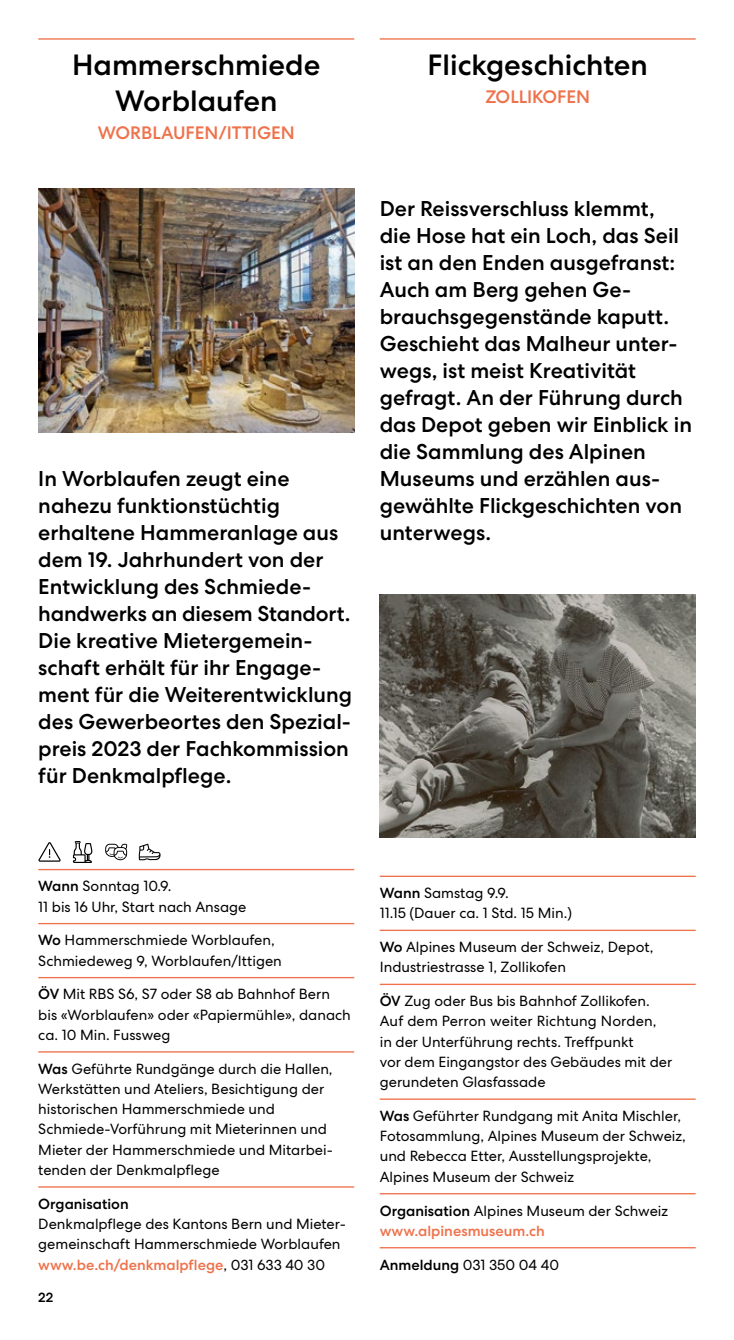
<style>
.page{position:relative;width:734px;height:1340px;background:#fff}
.page>*{position:absolute;margin:0;border:0;box-sizing:border-box;transform-origin:0 0}
.t1{font:500 29.25px/35.1px "Centra No 2";color:#000;text-align:center}
.t2{font:500 21.38px/27px "Centra No 2";color:#000}
.t3{font:500 18px "Centra No 2";color:#ee724b}
.t4{font:14.62px/20.2px "Centra No 2";color:#000}
.t5{font:500 14.62px "Centra No 2";color:#000}
.t6{font:500 13.5px "Centra No 2";color:#000}
.s1{font-weight:500}
.s2{font-weight:500;color:#ee724b}
</style>
<div class="page">
<hr style="left:379px;top:38px;width:316px;height:2px;background:#ee724b">
<img style="left:379px;top:594px;width:316px;height:243px">
<hr style="left:379px;top:875px;width:316px;height:2px;background:#ee724b">
<hr style="left:379px;top:929px;width:316px;height:2px;background:#ee724b">
<hr style="left:379px;top:983px;width:316px;height:2px;background:#ee724b">
<hr style="left:379px;top:1098px;width:316px;height:1px;background:#ee724b">
<hr style="left:379px;top:1192px;width:316px;height:2px;background:#ee724b">
<hr style="left:379px;top:1246px;width:316px;height:2px;background:#ee724b">
<img style="left:38px;top:189px;width:316px;height:243px">
<hr style="left:38px;top:868px;width:316px;height:2px;background:#ee724b">
<hr style="left:38px;top:922px;width:316px;height:2px;background:#ee724b">
<hr style="left:38px;top:976px;width:316px;height:2px;background:#ee724b">
<hr style="left:38px;top:1051px;width:316px;height:1px;background:#ee724b">
<hr style="left:38px;top:1186px;width:316px;height:1px;background:#ee724b">
<svg style="left:38px;top:842px;width:23px;height:19px"></svg>
<svg style="left:73px;top:841px;width:19px;height:22px"></svg>
<svg style="left:105px;top:843px;width:22px;height:17px"></svg>
<svg style="left:139px;top:843px;width:21px;height:17px"></svg>
<hr style="left:38px;top:38px;width:316px;height:2px;background:#ee724b">
<h1 class="t1" style="left:72px;top:48px;width:250px">Hammerschmiede<br>Worblaufen</h1>
<p class="t3" style="left:98px;top:122px;width:198px">WORBLAUFEN/ITTIGEN</p>
<p class="t2" style="left:38px;top:465px;width:315px">In Worblaufen zeugt eine nahezu funktionstüchtig erhaltene Hammeranlage aus dem 19. Jahrhundert von der<br>Entwicklung des Schmiede&shy;handwerks an diesem Standort.<br>Die kreative Mietergemein&shy;schaft erhält für ihr Engage&shy;ment für die Weiterentwicklung des Gewerbeortes den Spezial&shy;preis 2023 der Fachkommission für Denkmalpflege.</p>
<h1 class="t1" style="left:427px;top:48px;width:222px">Flickgeschichten</h1>
<p class="t3" style="left:485px;top:87px;width:106px">ZOLLIKOFEN</p>
<p class="t2" style="left:379px;top:195px;width:314px">Der Reissverschluss klemmt,<br>die Hose hat ein Loch, das Seil ist an den Enden ausgefranst:<br>Auch am Berg gehen Ge&shy;brauchsgegenstände kaputt.<br>Geschieht das Malheur unter&shy;wegs, ist meist Kreativität gefragt. An der Führung durch das Depot geben wir Einblick in die Sammlung des Alpinen<br>Museums und erzählen aus&shy;gewählte Flickgeschichten von unterwegs.</p>
<p class="t4" style="left:38px;top:876px;width:210px"><span class="s1">Wann</span> Sonntag 10.9.<br>11 bis 16 Uhr, Start nach Ansage</p>
<p class="t4" style="left:38px;top:930px;width:245px"><span class="s1">Wo</span> Hammerschmiede Worblaufen,<br>Schmiedeweg 9, Worblaufen/Ittigen</p>
<p class="t4" style="left:38px;top:984px;width:314px"><span class="s1">ÖV</span> Mit RBS S6, S7 oder S8 ab Bahnhof Bern bis «Worblaufen» oder «Papiermühle», danach ca. 10 Min. Fussweg</p>
<p class="t4" style="left:38px;top:1058px;width:296px"><span class="s1">Was</span> Geführte Rundgänge durch die Hallen, Werkstätten und Ateliers, Besichtigung der historischen Hammerschmiede und Schmiede-Vorführung mit Mieterinnen und Mieter der Hammerschmiede und Mitarbei&shy;tenden der Denkmalpflege</p>
<p class="t5" style="left:38px;top:1195px;width:92px">Organisation</p>
<p class="t4" style="left:38px;top:1213px;width:309px">Denkmalpflege des Kantons Bern und Mieter&shy;gemeinschaft Hammerschmiede Worblaufen <span class="s2">www.be.ch/denkmalpflege</span>, 031 633 40 30</p>
<p class="t6" style="left:38px;top:1289px;width:17px">22</p>
<p class="t4" style="left:379px;top:882px;width:194px"><span class="s1">Wann</span> Samstag 9.9.<br>11.15 (Dauer ca. 1 Std. 15 Min.)</p>
<p class="t4" style="left:379px;top:936px;width:275px"><span class="s1">Wo</span> Alpines Museum der Schweiz, Depot,<br>Industriestrasse 1, Zollikofen</p>
<p class="t4" style="left:379px;top:990px;width:294px"><span class="s1">ÖV</span> Zug oder Bus bis Bahnhof Zollikofen.<br>Auf dem Perron weiter Richtung Norden, in der Unterführung rechts. Treffpunkt<br>vor dem Eingangstor des Gebäudes mit der gerundeten Glasfassade</p>
<p class="t4" style="left:379px;top:1105px;width:307px"><span class="s1">Was</span> Geführter Rundgang mit Anita Mischler, Fotosammlung, Alpines Museum der Schweiz, und Rebecca Etter, Ausstellungsprojekte, Alpines Museum der Schweiz</p>
<p class="t4" style="left:379px;top:1200px;width:290px"><span class="s1">Organisation</span> Alpines Museum der Schweiz <span class="s2">www.alpinesmuseum.ch</span></p>
<p class="t4" style="left:379px;top:1254px;width:181px"><span class="s1">Anmeldung</span> 031 350 04 40</p>
</div>
